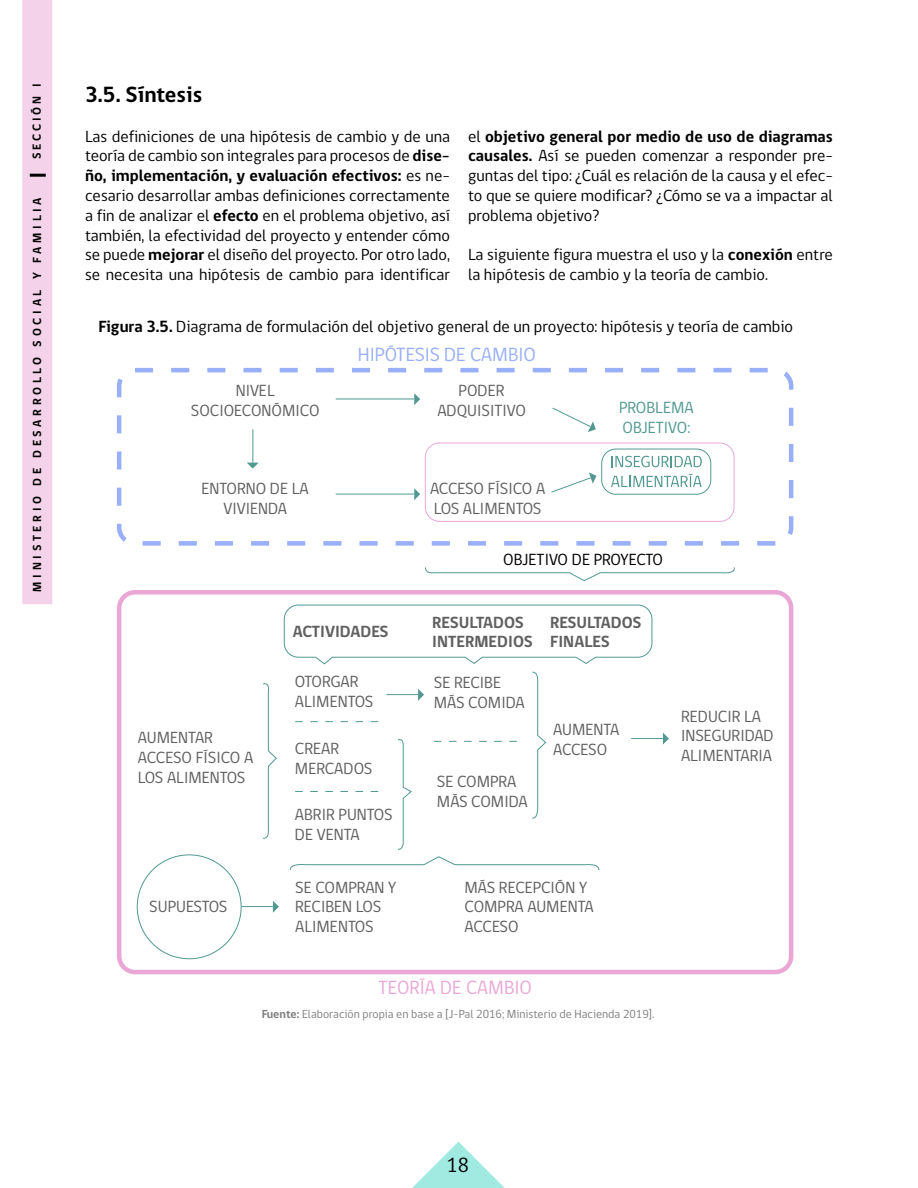
<style>
.page{position:relative;width:918px;height:1188px;background:#fff}
.page>*{position:absolute;margin:0;border:0;box-sizing:border-box;transform-origin:0 0}
.t1{font:700 22.5px "gob CL";color:#000}
.t2{font:21px "gob CL";color:#000}
.t3{font:19.65px "gob CL";color:#99aff7}
.t4{font:19.65px "gob CL";color:#d650ae}
.t5{font:16.65px/20px "gob CL";color:#606060}
.t6{font:16.65px "gob CL";color:#000}
.t7{font:16.65px/20px "gob CL";letter-spacing:-.02em;color:#606060}
.t8{font:700 16.65px/20px "gob CL";color:#606060}
.t9{font:16.65px/20px "gob CL";color:#529992}
.t10{font:16.65px/20px "gob CL";letter-spacing:-.035em;color:#606060}
.t11{font:16.5px/19.8px "gob CL";color:#000;text-align:justify}
.t12{font:12px "gob CL";color:#808080}
.t13{font:700 12px "gob CL";letter-spacing:.31em;color:#000}
.t14{font:700 12px "gob CL";letter-spacing:.24em;color:#000}
.s1{font-weight:700}
</style>
<div class="page">
<div style="left:22px;top:0;width:30px;height:604px;background:#f4d3ea"></div>
<svg style="left:412px;top:1141px;width:93px;height:47px"></svg>
<hr style="left:30px;top:174px;width:16px;height:3px;background:#000">
<div style="left:117px;top:590px;width:676px;height:384px;border:5px solid #d650ae;border-radius:16px"></div>
<div style="left:117px;top:368px;width:676px;height:178px;border:5px dashed #99aff7;border-radius:16px"></div>
<svg style="left:425px;top:567px;width:310px;height:15px"></svg>
<svg style="left:611px;top:456px;width:91px;height:11px"></svg>
<svg style="left:611px;top:474px;width:91px;height:13px"></svg>
<hr style="left:336px;top:399px;width:78px;height:1px;background:#529992">
<svg style="left:414px;top:393px;width:6px;height:12px"></svg>
<svg style="left:552px;top:407px;width:44px;height:25px"></svg>
<svg style="left:551px;top:472px;width:45px;height:21px"></svg>
<hr style="left:336px;top:494px;width:78px;height:1px;background:#529992">
<svg style="left:414px;top:488px;width:6px;height:12px"></svg>
<hr style="left:252px;top:429px;width:1px;height:34px;background:#529992">
<svg style="left:247px;top:463px;width:11px;height:6px"></svg>
<div style="left:601px;top:449px;width:110px;height:46px;border:1px solid #529992;border-radius:14px"></div>
<div style="left:425px;top:443px;width:309px;height:79px;border:1px solid #d650ae;border-radius:14px"></div>
<hr style="left:386px;top:694px;width:32px;height:1px;background:#529992">
<svg style="left:418px;top:689px;width:6px;height:12px"></svg>
<hr style="left:631px;top:738px;width:32px;height:1px;background:#529992">
<svg style="left:663px;top:733px;width:6px;height:12px"></svg>
<hr style="left:241px;top:906px;width:32px;height:1px;background:#529992">
<svg style="left:273px;top:901px;width:6px;height:12px"></svg>
<svg style="left:532px;top:671px;width:15px;height:148px"></svg>
<svg style="left:263px;top:683px;width:14px;height:156px"></svg>
<svg style="left:397px;top:739px;width:15px;height:111px"></svg>
<svg style="left:289px;top:856px;width:311px;height:14px"></svg>
<svg style="left:295px;top:721px;width:84px;height:1px"></svg>
<svg style="left:434px;top:741px;width:83px;height:1px"></svg>
<svg style="left:295px;top:791px;width:84px;height:1px"></svg>
<svg style="left:284px;top:604px;width:369px;height:61px"></svg>
<p class="t14" style="left:29px;top:159px;width:77px;rotate:-90deg">SECCIÓN I</p>
<p class="t13" style="left:29px;top:592px;width:396px;rotate:-90deg">MINISTERIO DE DESARROLLO SOCIAL Y FAMILIA</p>
<p class="t1" style="left:85px;top:79px;width:119px">3.5. Síntesis</p>
<p class="t11" style="left:85px;top:127px;width:367px">Las definiciones de una hipótesis de cambio y de una teoría de cambio son integrales para procesos de <span class="s1">dise&shy;ño, implementación, y evaluación efectivos:</span> es ne&shy;cesario desarrollar ambas definiciones correctamente a fin de analizar el <span class="s1">efecto</span> en el problema objetivo, así también, la efectividad del proyecto y entender cómo se puede <span class="s1">mejorar</span> el diseño del proyecto. Por otro lado, se necesita una hipótesis de cambio para identificar</p>
<p class="t11" style="left:468px;top:127px;width:367px">el <span class="s1">objetivo general por medio de uso de diagramas causales.</span> Así se pueden comenzar a responder pre&shy;guntas del tipo: ¿Cuál es relación de la causa y el efec&shy;to que se quiere modificar? ¿Cómo se va a impactar al problema objetivo?</p>
<p class="t11" style="left:468px;top:245px;width:366px">La siguiente figura muestra el uso y la <span class="s1">conexión</span> entre la hipótesis de cambio y la teoría de cambio.</p>
<p class="t6" style="left:98px;top:315px;width:696px"><span class="s1">Figura 3.5.</span> Diagrama de formulación del objetivo general de un proyecto: hipótesis y teoría de cambio</p>
<p class="t5" style="left:191px;top:381px;width:130px;text-align:center">NIVEL<br>SOCIOECONÓMICO</p>
<p class="t5" style="left:202px;top:479px;width:109px;text-align:center">ENTORNO DE LA<br>VIVIENDA</p>
<p class="t3" style="left:358px;top:341px;width:180px">HIPÓTESIS DE CAMBIO</p>
<p class="t5" style="left:437px;top:381px;width:90px;text-align:center">PODER<br>ADQUISITIVO</p>
<p class="t7" style="left:430px;top:479px;width:117px">ACCESO FÍSICO A<br>LOS ALIMENTOS</p>
<p class="t9" style="left:619px;top:398px;width:76px">PROBLEMA<br>OBJETIVO:</p>
<p class="t6" style="left:503px;top:548px;width:161px">OBJETIVO DE PROYECTO</p>
<p class="t7" style="left:138px;top:728px;width:117px">AUMENTAR<br>ACCESO FÍSICO A<br>LOS ALIMENTOS</p>
<p class="t5" style="left:149px;top:897px;width:80px">SUPUESTOS</p>
<p class="t8" style="left:293px;top:621px;width:97px">ACTIVIDADES</p>
<p class="t10" style="left:295px;top:672px;width:80px">OTORGAR<br>ALIMENTOS</p>
<p class="t5" style="left:295px;top:739px;width:79px">CREAR<br>MERCADOS</p>
<p class="t5" style="left:295px;top:805px;width:99px">ABRIR PUNTOS<br>DE VENTA</p>
<p class="t5" style="left:295px;top:877px;width:103px">SE COMPRAN Y<br>RECIBEN LOS<br>ALIMENTOS</p>
<p class="t8" style="left:432px;top:612px;width:102px">RESULTADOS<br>INTERMEDIOS</p>
<p class="t5" style="left:434px;top:673px;width:92px">SE RECIBE<br>MÁS COMIDA</p>
<p class="t5" style="left:437px;top:772px;width:92px">SE COMPRA<br>MÁS COMIDA</p>
<p class="t8" style="left:550px;top:612px;width:93px">RESULTADOS<br>FINALES</p>
<p class="t5" style="left:553px;top:720px;width:68px">AUMENTA<br>ACCESO</p>
<p class="t5" style="left:465px;top:877px;width:131px">MÁS RECEPCIÓN Y<br>COMPRA AUMENTA<br>ACCESO</p>
<p class="t4" style="left:379px;top:974px;width:155px">TEORÍA DE CAMBIO</p>
<p class="t12" style="left:262px;top:1006px;width:394px"><span class="s1">Fuente:</span> Elaboración propia en base a [J-Pal 2016; Ministerio de Hacienda 2019].</p>
<p class="t5" style="left:681px;top:706px;width:94px">REDUCIR LA<br>INSEGURIDAD<br>ALIMENTARIA</p>
<p class="t2" style="left:447px;top:1150px;width:24px">18</p>
</div>
